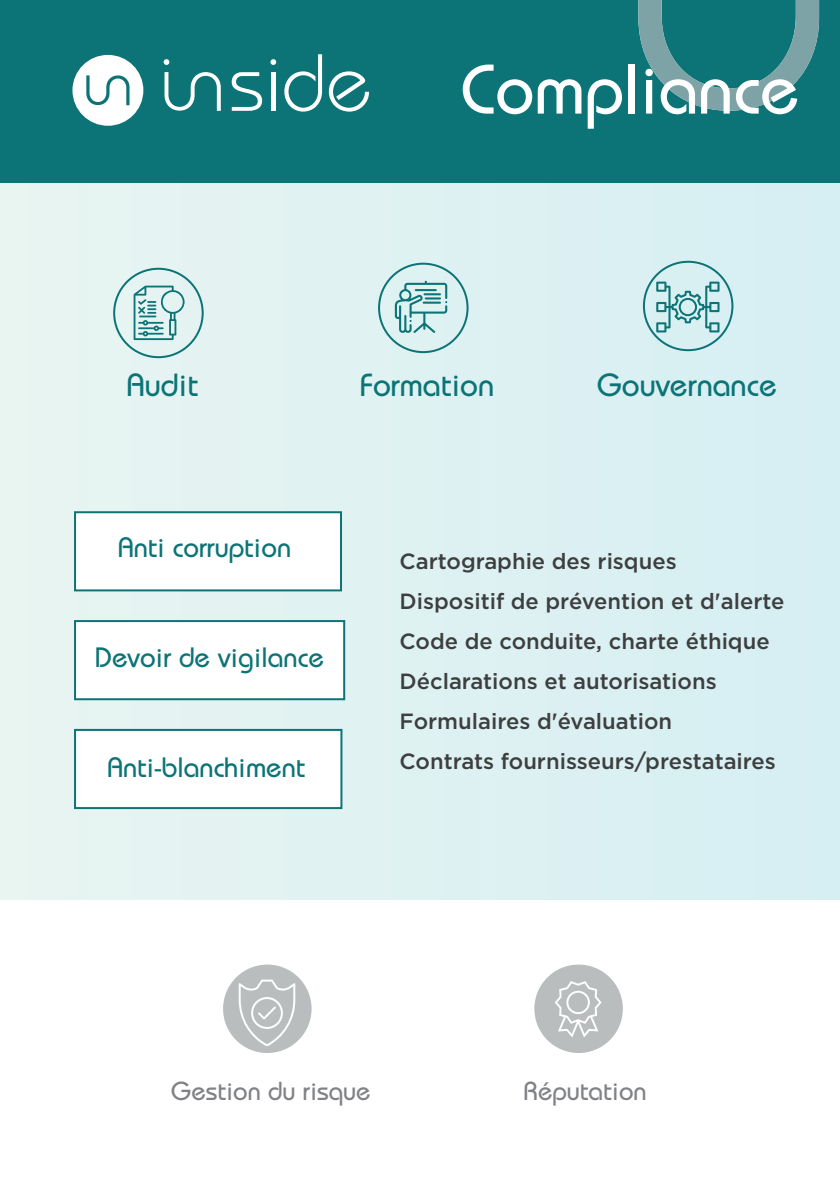
<style>
.page{position:relative;width:840px;height:1191px;background:#fff}
.page>*{position:absolute;margin:0;border:0;box-sizing:border-box;transform-origin:0 0}
.t1{font:500 70px "Bauhaus Std";color:#fff}
.t2{font:500 32px "Bauhaus Std";color:#0c7476}
.t3{font:500 28px "Bauhaus Std";color:#0c7476}
.t4{font:500 26px "Bauhaus Std";color:#808285}
.t5{font:500 22px/40px "Gotham";color:#3e3e3f}
</style>
<div class="page">
<div style="left:534px;top:964px;width:88px;height:89px;background:#babdbd;border-radius:50%"></div>
<div style="left:223px;top:964px;width:88px;height:89px;background:#babdbd;border-radius:50%"></div>
<div style="left:0;top:183px;width:839px;height:716px;background:#def1f2"></div>
<div style="left:0;top:0;width:839px;height:183px;background:#0c7476"></div>
<svg style="left:638px;top:0;width:180px;height:111px"></svg>
<svg style="left:231px;top:72px;width:31px;height:39px"></svg>
<svg style="left:270px;top:59px;width:6px;height:6px"></svg>
<hr style="left:271px;top:72px;width:4px;height:39px;background:#fff">
<svg style="left:284px;top:54px;width:38px;height:58px"></svg>
<svg style="left:328px;top:71px;width:41px;height:41px"></svg>
<svg style="left:164px;top:72px;width:57px;height:39px"></svg>
<svg style="left:163px;top:59px;width:6px;height:6px"></svg>
<svg style="left:72px;top:55px;width:71px;height:71px"></svg>
<div style="left:113px;top:268px;width:90px;height:90px;border:2px solid #0c7476;border-radius:50%"></div>
<div style="left:378px;top:263px;width:90px;height:90px;border:2px solid #0c7476;border-radius:50%"></div>
<div style="left:642px;top:261px;width:91px;height:90px;border:2px solid #0c7476;border-radius:50%"></div>
<div style="left:75px;top:621px;width:269px;height:78px;background:#fff"></div>
<div style="left:74px;top:620px;width:271px;height:80px;border:2px solid #0c7476"></div>
<div style="left:75px;top:512px;width:266px;height:78px;background:#fff"></div>
<div style="left:74px;top:511px;width:268px;height:80px;border:2px solid #0c7476"></div>
<div style="left:75px;top:730px;width:266px;height:78px;background:#fff"></div>
<div style="left:74px;top:729px;width:268px;height:80px;border:2px solid #0c7476"></div>
<svg style="left:394px;top:281px;width:53px;height:52px"></svg>
<svg style="left:133px;top:286px;width:52px;height:54px"></svg>
<svg style="left:238px;top:979px;width:57px;height:67px"></svg>
<svg style="left:555px;top:981px;width:46px;height:56px"></svg>
<svg style="left:656px;top:281px;width:63px;height:51px"></svg>
<h1 class="t1" style="left:460px;top:48px;width:340px">Compliance</h1>
<h2 class="t2" style="left:127px;top:365px;width:73px">Audit</h2>
<h2 class="t2" style="left:360px;top:365px;width:135px">Formation</h2>
<h2 class="t2" style="left:596px;top:365px;width:181px">Gouvernance</h2>
<p class="t3" style="left:118px;top:530px;width:174px">Anti corruption</p>
<p class="t3" style="left:95px;top:640px;width:230px">Devoir de vigilance</p>
<p class="t3" style="left:107px;top:750px;width:199px">Anti-blanchiment</p>
<p class="t5" style="left:399px;top:541px;width:386px">Cartographie des risques<br>Dispositif de prévention et d'alerte<br>Code de conduite, charte éthique<br>Déclarations et autorisations<br>Formulaires d'évaluation<br>Contrats fournisseurs/prestataires</p>
<p class="t4" style="left:171px;top:1075px;width:201px">Gestion du risque</p>
<p class="t4" style="left:523px;top:1075px;width:124px">Réputation</p>
</div>
